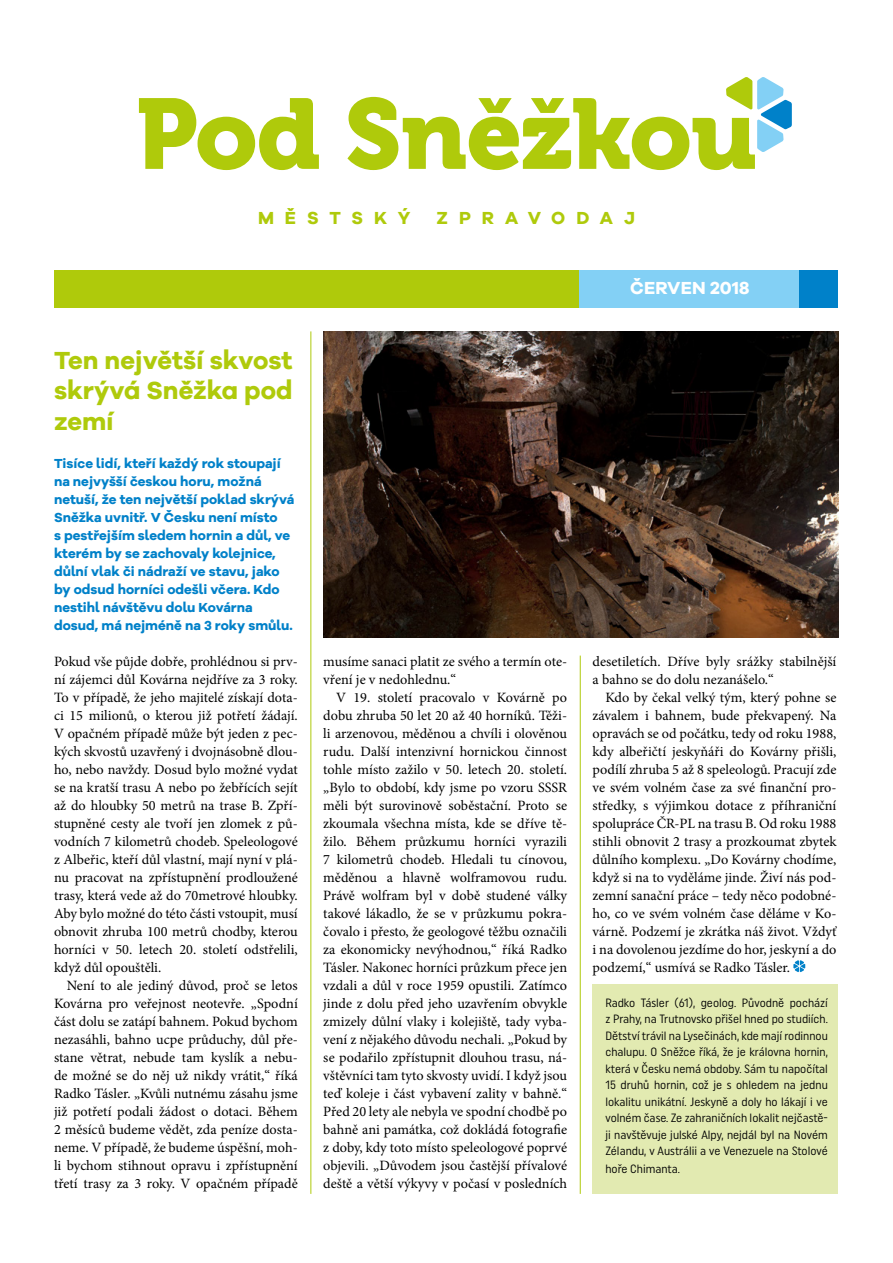
<style>
.page{position:relative;width:893px;height:1263px;background:#fff}
.page>*{position:absolute;margin:0;border:0;box-sizing:border-box;transform-origin:0 0}
.t1{font:99px "Museo 900";letter-spacing:-.01em;color:#afca0b}
.t2{font:700 25.5px/30.6px "Galano Grotesque Alt";color:#afca0b;text-align:justify}
.t3{font:700 18px "Galano Grotesque Alt";letter-spacing:.61em;color:#afca0b}
.t4{font:700 18px "Galano Grotesque Alt";letter-spacing:.01em;color:#fff}
.t5{font:14.25px/18px "Minion Pro";color:#000;text-align:justify}
.t6{font:700 13.5px/18px "Galano Grotesque Alt";color:#0081c9}
.t7{font:12px/16.5px "Uniform Condensed";color:#000;text-align:justify}
</style>
<div class="page">
<div style="left:593px;top:984px;width:245px;height:210px;background:#e2eab1"></div>
<svg style="left:793px;top:960px;width:12px;height:12px"></svg>
<img style="left:323px;top:331px;width:515px;height:307px">
<svg style="left:726px;top:77px;width:66px;height:75px"></svg>
<div style="left:54px;top:270px;width:525px;height:38px;background:#afca0b"></div>
<div style="left:579px;top:270px;width:221px;height:38px;background:#83d0f5"></div>
<div style="left:800px;top:270px;width:38px;height:38px;background:#0081c9"></div>
<hr style="left:310px;top:331px;width:1px;height:863px;background:#afca0b">
<hr style="left:580px;top:656px;width:1px;height:538px;background:#afca0b">
<h1 class="t1" style="left:136px;top:78px;width:622px">Pod Sněžkou</h1>
<p class="t3" style="left:258px;top:206px;width:154px">MĚSTSKÝ</p>
<p class="t3" style="left:437px;top:206px;width:200px">ZPRAVODAJ</p>
<h2 class="t2" style="left:54px;top:344px;width:240px">Ten největší skvost skrývá Sněžka pod zemí</h2>
<p class="t6" style="left:54px;top:454px;width:242px">Tisíce lidí, kteří každý rok stoupají na nejvyšší českou horu, možná netuší, že ten největší poklad skrývá Sněžka uvnitř. V Česku není místo<br>s pestřejším sledem hornin a důl, ve kterém by se zachovaly kolejnice, důlní vlak či nádraží ve stavu, jako by odsud horníci odešli včera. Kdo nestihl návštěvu dolu Kovárna dosud, má nejméně na 3 roky smůlu.</p>
<p class="t5" style="left:54px;top:653px;width:245px">Pokud vše půjde dobře, prohlédnou si prv&shy;ní zájemci důl Kovárna nejdříve za 3 roky.<br>To v případě, že jeho majitelé získají dota&shy;ci 15 milionů, o kterou již potřetí žádají.<br>V opačném případě může být jeden z pec&shy;kých skvostů uzavřený i dvojnásobně dlou&shy;ho, nebo navždy. Dosud bylo možné vydat se na kratší trasu A nebo po žebřících sejít až do hloubky 50 metrů na trase B. Zpří&shy;stupněné cesty ale tvoří jen zlomek z pů&shy;vodních 7 kilometrů chodeb. Speleologové z Albeřic, kteří důl vlastní, mají nyní v plá&shy;nu pracovat na zpřístupnění prodloužené trasy, která vede až do 70metrové hloubky.<br>Aby bylo možné do této části vstoupit, musí obnovit zhruba 100 metrů chodby, kterou horníci v 50. letech 20. století odstřelili, když důl opouštěli.</p>
<p class="t5" style="left:54px;top:976px;width:245px;text-indent:13px">Není to ale jediný důvod, proč se letos Kovárna pro veřejnost neotevře. „Spodní část dolu se zatápí bahnem. Pokud bychom nezasáhli, bahno ucpe průduchy, důl pře&shy;stane větrat, nebude tam kyslík a nebu&shy;de možné se do něj už nikdy vrátit,“ říká Radko Tásler. „Kvůli nutnému zásahu jsme již potřetí podali žádost o dotaci. Během 2 měsíců budeme vědět, zda peníze dosta&shy;neme. V případě, že budeme úspěšní, moh&shy;li bychom stihnout opravu i zpřístupnění třetí trasy za 3 roky. V opačném případě</p>
<p class="t4" style="left:630px;top:276px;width:121px">ČERVEN 2018</p>
<p class="t5" style="left:323px;top:652px;width:245px">musíme sanaci platit ze svého a termín ote&shy;vření je v nedohlednu.“</p>
<p class="t5" style="left:323px;top:688px;width:245px;text-indent:13px">V 19. století pracovalo v Kovárně po dobu zhruba 50 let 20 až 40 horníků. Těži&shy;li arzenovou, měděnou a chvíli i olověnou rudu. Další intenzivní hornickou činnost tohle místo zažilo v 50. letech 20. století. „Bylo to období, kdy jsme po vzoru SSSR měli být surovinově soběstační. Proto se zkoumala všechna místa, kde se dříve tě&shy;žilo. Během průzkumu horníci vyrazili 7 kilometrů chodeb. Hledali tu cínovou, měděnou a hlavně wolframovou rudu.<br>Právě wolfram byl v době studené války takové lákadlo, že se v průzkumu pokra&shy;čovalo i přesto, že geologové těžbu označili za ekonomicky nevýhodnou,“ říká Radko Tásler. Nakonec horníci průzkum přece jen vzdali a důl v roce 1959 opustili. Zatímco jinde z dolu před jeho uzavřením obvykle zmizely důlní vlaky i kolejiště, tady vyba&shy;vení z nějakého důvodu nechali. „Pokud by se podařilo zpřístupnit dlouhou trasu, ná&shy;vštěvníci tam tyto skvosty uvidí. I když jsou teď koleje i část vybavení zality v bahně.“ Před 20 lety ale nebyla ve spodní chodbě po bahně ani památka, což dokládá fotografie z doby, kdy toto místo speleologové poprvé objevili. „Důvodem jsou častější přívalové deště a větší výkyvy v počasí v posledních</p>
<p class="t5" style="left:593px;top:652px;width:245px">desetiletích. Dříve byly srážky stabilnější a bahno se do dolu nezanášelo.“</p>
<p class="t5" style="left:593px;top:688px;width:245px;text-indent:13px">Kdo by čekal velký tým, který pohne se závalem i bahnem, bude překvapený. Na opravách se od počátku, tedy od roku 1988, kdy albeřičtí jeskyňáři do Kovárny přišli, podílí zhruba 5 až 8 speleologů. Pracují zde ve svém volném čase za své finanční pro&shy;středky, s výjimkou dotace z příhraniční spolupráce ČR-PL na trasu B. Od roku 1988 stihli obnovit 2 trasy a prozkoumat zbytek důlního komplexu. „Do Kovárny chodíme, když si na to vyděláme jinde. Živí nás pod&shy;zemní sanační práce – tedy něco podobné&shy;ho, co ve svém volném čase děláme v Ko&shy;várně. Podzemí je zkrátka náš život. Vždyť i na dovolenou jezdíme do hor, jeskyní a do podzemí,“ usmívá se Radko Tásler.</p>
<p class="t7" style="left:605px;top:994px;width:224px">Radko Tásler (61), geolog. Původně pochází z Prahy, na Trutnovsko přišel hned po studiích.<br>Dětství trávil na Lysečinách, kde mají rodinnou chalupu. O Sněžce říká, že je královna hornin, která v Česku nemá obdoby. Sám tu napočítal 15 druhů hornin, což je s ohledem na jednu lokalitu unikátní. Jeskyně a doly ho lákají i ve volném čase. Ze zahraničních lokalit nejčastě&shy;ji navštěvuje julské Alpy, nejdál byl na Novém Zélandu, v Austrálii a ve Venezuele na Stolové</p>
<p class="t7" style="left:605px;top:1160px;width:76px">hoře Chimanta.</p>
</div>
